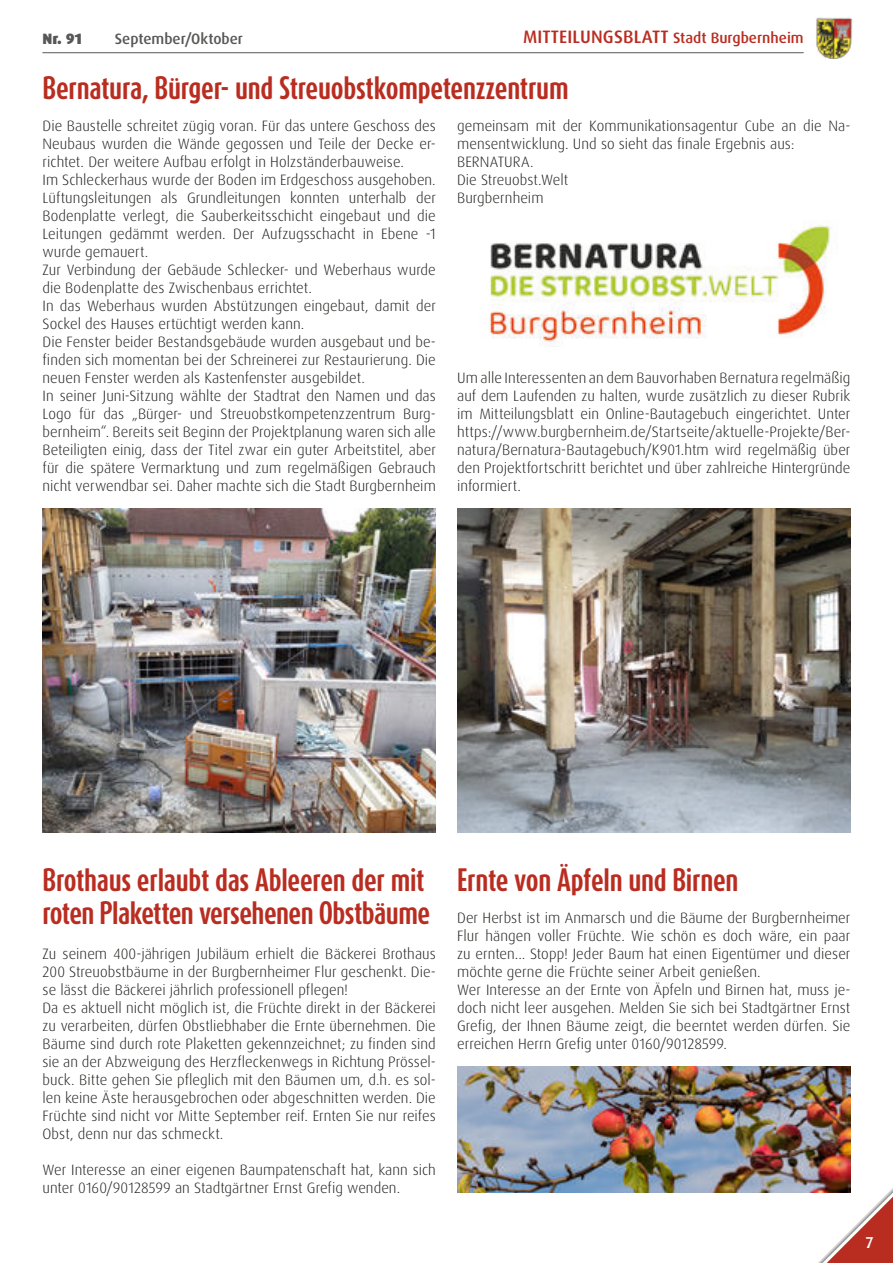
<style>
.page{position:relative;width:893px;height:1263px;background:#fff}
.page>*{position:absolute;margin:0;border:0;box-sizing:border-box;transform-origin:0 0}
.t1{font:700 27px/32.4px "Dax Compact Pro";letter-spacing:-.015em;color:#b92d21}
.t2{font:500 15.75px "Dax Pro";color:#fff}
.t3{font:300 15px/18px "Dax Pro";letter-spacing:.005em;color:#1d1d1b}
.t4{font:500 15px "Dax Pro";color:#b92d21}
.t5{font:500 15px "Dax Pro";color:#575756}
.t6{font:900 15px "Dax Pro";color:#575756}
.s1{font-size:18px}
</style>
<div class="page">
<img style="left:816px;top:18px;width:37px;height:41px">
<hr style="left:42px;top:52px;width:762px;height:1px;background:#575756">
<svg style="left:818px;top:1170px;width:75px;height:93px"></svg>
<img style="left:43px;top:509px;width:393px;height:324px">
<img style="left:457px;top:509px;width:393px;height:324px">
<img style="left:490px;top:222px;width:347px;height:125px">
<img style="left:457px;top:1067px;width:393px;height:126px">
<p class="t4" style="left:523px;top:31px;width:282px"><span class="s1">MITTEILUNGSBLATT</span> Stadt Burgbernheim</p>
<p class="t6" style="left:43px;top:30px;width:41px">Nr. 91</p>
<p class="t5" style="left:115px;top:32px;width:130px">September/Oktober</p>
<h1 class="t1" style="left:43px;top:72px;width:528px">Bernatura, Bürger- und Streuobstkompetenzzentrum</h1>
<p class="t3" style="left:43px;top:117px;width:395px">Die Baustelle schreitet zügig voran. Für das untere Geschoss des Neubaus wurden die Wände gegossen und Teile der Decke er&shy;richtet. Der weitere Aufbau erfolgt in Holzständerbauweise.<br>Im Schleckerhaus wurde der Boden im Erdgeschoss ausgehoben.<br>Lüftungsleitungen als Grundleitungen konnten unterhalb der Bodenplatte verlegt, die Sauberkeitsschicht eingebaut und die Leitungen gedämmt werden. Der Aufzugsschacht in Ebene -1 wurde gemauert.<br>Zur Verbindung der Gebäude Schlecker- und Weberhaus wurde die Bodenplatte des Zwischenbaus errichtet.<br>In das Weberhaus wurden Abstützungen eingebaut, damit der Sockel des Hauses ertüchtigt werden kann.<br>Die Fenster beider Bestandsgebäude wurden ausgebaut und be&shy;finden sich momentan bei der Schreinerei zur Restaurierung. Die neuen Fenster werden als Kastenfenster ausgebildet.<br>In seiner Juni-Sitzung wählte der Stadtrat den Namen und das Logo für das „Bürger- und Streuobstkompetenzzentrum Burg&shy;bernheim“. Bereits seit Beginn der Projektplanung waren sich alle Beteiligten einig, dass der Titel zwar ein guter Arbeitstitel, aber für die spätere Vermarktung und zum regelmäßigen Gebrauch nicht verwendbar sei. Daher machte sich die Stadt Burgbernheim</p>
<p class="t3" style="left:457px;top:117px;width:395px">gemeinsam mit der Kommunikationsagentur Cube an die Na&shy;mensentwicklung. Und so sieht das finale Ergebnis aus:<br>BERNATURA.<br>Die Streuobst.Welt<br>Burgbernheim</p>
<p class="t3" style="left:457px;top:369px;width:395px;text-align:justify">Um alle Interessenten an dem Bauvorhaben Bernatura regelmäßig auf dem Laufenden zu halten, wurde zusätzlich zu dieser Rubrik im Mitteilungsblatt ein Online-Bautagebuch eingerichtet. Unter https://www.burgbernheim.de/Startseite/aktuelle-Projekte/Ber&shy;natura/Bernatura-Bautagebuch/K901.htm wird regelmäßig über den Projektfortschritt berichtet und über zahlreiche Hintergründe informiert.</p>
<h1 class="t1" style="left:43px;top:864px;width:389px">Brothaus erlaubt das Ableeren der mit roten Plaketten versehenen Obstbäume</h1>
<p class="t3" style="left:43px;top:945px;width:395px">Zu seinem 400-jährigen Jubiläum erhielt die Bäckerei Brothaus 200 Streuobstbäume in der Burgbernheimer Flur geschenkt. Die&shy;se lässt die Bäckerei jährlich professionell pflegen!<br>Da es aktuell nicht möglich ist, die Früchte direkt in der Bäckerei zu verarbeiten, dürfen Obstliebhaber die Ernte übernehmen. Die Bäume sind durch rote Plaketten gekennzeichnet; zu finden sind sie an der Abzweigung des Herzfleckenwegs in Richtung Prössel&shy;buck. Bitte gehen Sie pfleglich mit den Bäumen um, d.h. es sol&shy;len keine Äste herausgebrochen oder abgeschnitten werden. Die Früchte sind nicht vor Mitte September reif. Ernten Sie nur reifes Obst, denn nur das schmeckt.</p>
<p class="t3" style="left:43px;top:1161px;width:395px">Wer Interesse an einer eigenen Baumpatenschaft hat, kann sich unter 0160/90128599 an Stadtgärtner Ernst Grefig wenden.</p>
<h1 class="t1" style="left:457px;top:864px;width:283px">Ernte von Äpfeln und Birnen</h1>
<p class="t3" style="left:457px;top:909px;width:395px">Der Herbst ist im Anmarsch und die Bäume der Burgbernheimer Flur hängen voller Früchte. Wie schön es doch wäre, ein paar zu ernten... Stopp! Jeder Baum hat einen Eigentümer und dieser möchte gerne die Früchte seiner Arbeit genießen.<br>Wer Interesse an der Ernte von Äpfeln und Birnen hat, muss je&shy;doch nicht leer ausgehen. Melden Sie sich bei Stadtgärtner Ernst Grefig, der Ihnen Bäume zeigt, die beerntet werden dürfen. Sie erreichen Herrn Grefig unter 0160/90128599.</p>
<p class="t2" style="left:866px;top:1235px;width:9px">7</p>
</div>
